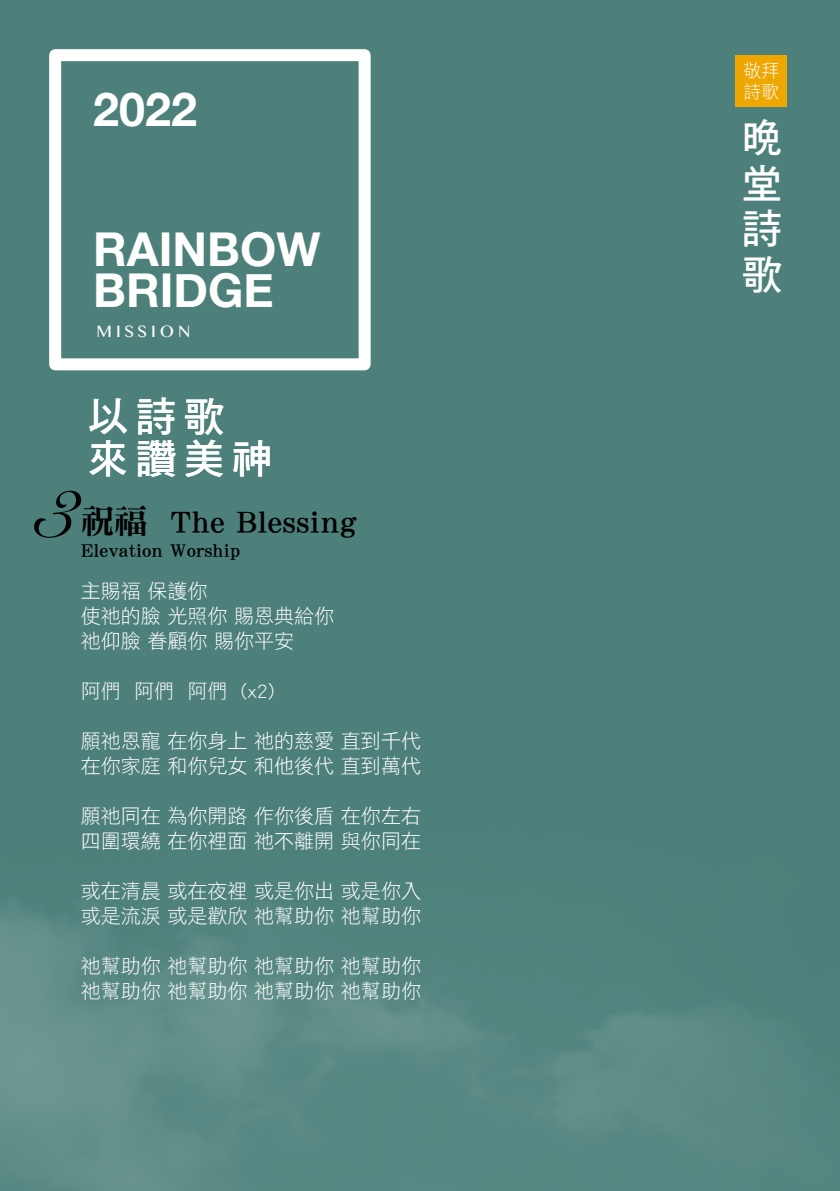
<style>
.page{position:relative;width:840px;height:1191px;background:#fff}
.page>*{position:absolute;margin:0;border:0;box-sizing:border-box;transform-origin:0 0}
.t1{font:86.2px "Snell Roundhand";color:#000}
.t2{font:700 46.6px/41px "Helvetica Neue";color:#fff}
.t3{font:40.6px/45.4px "DF Hei Std W7";letter-spacing:.18em;color:#fff;text-align:justify}
.t4{font:33.4px "DF Ming Std W9";color:#000}
.t5{font:20px/25px "DF Hei Std W3";color:#fff}
.t6{font:20px "DF Ming Std W9";color:#000}
.t7{font:18px/21px "DF Hei Std W3";color:#fff}
.t8{font:16.6px "Gurmukhi MN";letter-spacing:.24em;color:#fff}
</style>
<div class="page">
<div style="left:0;top:0;width:839px;height:1191px;background:#4d807a"></div>
<img style="left:0;top:901px;width:799px;height:290px">
<div style="left:735px;top:55px;width:51px;height:51px;background:#eea600"></div>
<div style="left:49px;top:49px;width:321px;height:321px;border:12px solid #fff"></div>
<h2 class="t2" style="left:93px;top:90px;width:105px">2022</h2>
<h2 class="t2" style="left:93px;top:230px;width:228px">RAINBOW<br>BRIDGE</h2>
<p class="t8" style="left:96px;top:322px;width:95px">MISSION</p>
<h3 class="t3" style="left:88px;top:395px;width:186px;line-height:42px">以詩歌來讚美神</h3>
<h1 class="t1" style="left:30px;top:440px;width:45px">3</h1>
<h3 class="t4" style="left:81px;top:502px;width:278px">祝福 The Blessing</h3>
<p class="t6" style="left:81px;top:538px;width:161px">Elevation Worship</p>
<p class="t5" style="left:81px;top:578px;width:255px">主賜福 保護你<br>使祂的臉 光照你 賜恩典給你祂仰臉 眷顧你 賜你平安</p>
<p class="t5" style="left:81px;top:678px;width:195px">阿們 阿們 阿們 (x2)</p>
<p class="t5" style="left:81px;top:728px;width:341px">願祂恩寵 在你身上 祂的慈愛 直到千代在你家庭 和你兒女 和他後代 直到萬代</p>
<p class="t5" style="left:81px;top:803px;width:341px">願祂同在 為你開路 作你後盾 在你左右四圍環繞 在你裡面 祂不離開 與你同在</p>
<p class="t5" style="left:81px;top:878px;width:341px">或在清晨 或在夜裡 或是你出 或是你入或是流淚 或是歡欣 祂幫助你 祂幫助你</p>
<p class="t5" style="left:81px;top:953px;width:341px">祂幫助你 祂幫助你 祂幫助你 祂幫助你祂幫助你 祂幫助你 祂幫助你 祂幫助你</p>
<p class="t7" style="left:743px;top:60px;width:37px">敬拜詩歌</p>
<h3 class="t3" style="left:741px;top:114px;width:41px">晚堂詩歌</h3>
</div>
